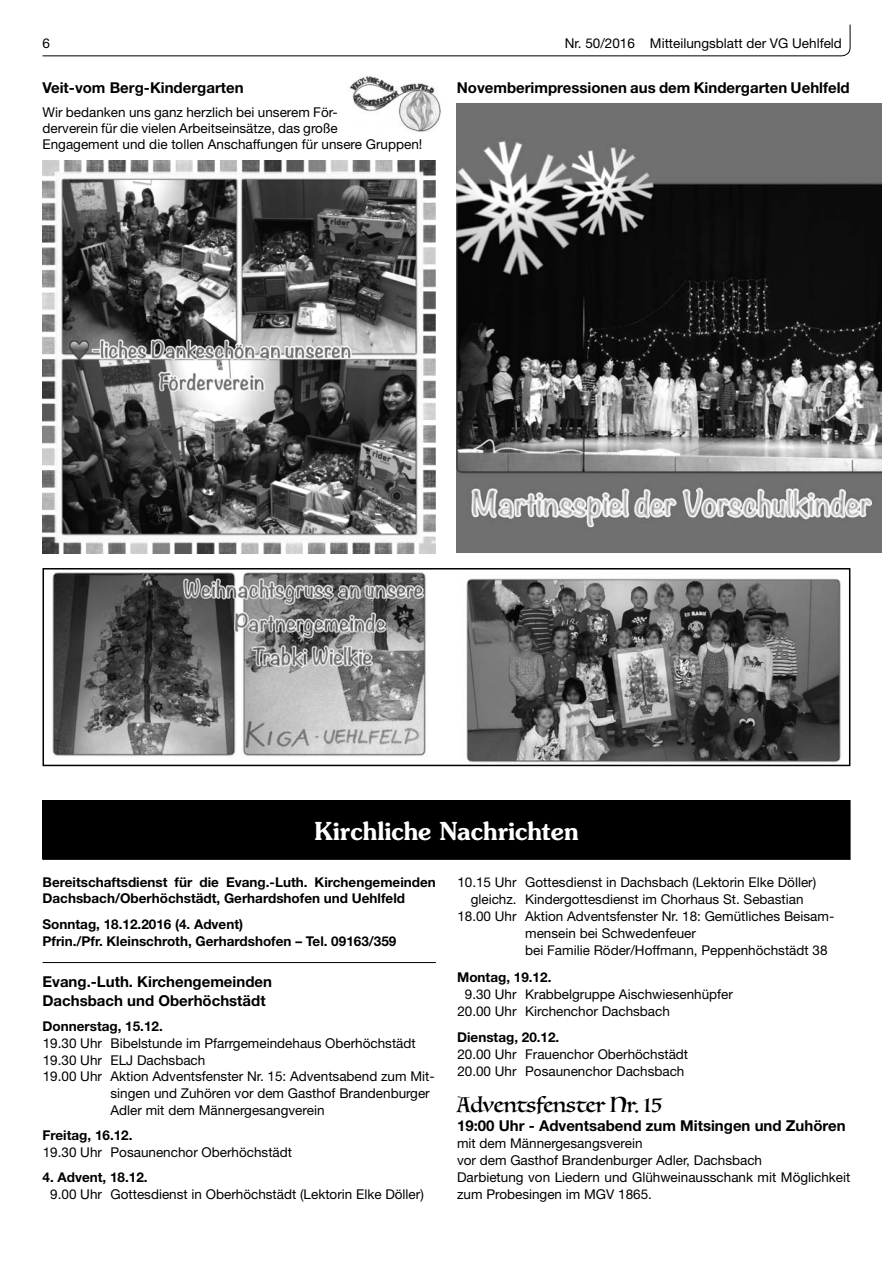
<style>
.page{position:relative;width:893px;height:1263px;background:#fff}
.page>*{position:absolute;margin:0;border:0;box-sizing:border-box;transform-origin:0 0}
.t1{font:600 24.75px "Souvenir";color:#fff;scale:.95 1}
.t2{font:21px "Luminari";color:#000}
.t3{font:700 15px/18.6px "Helvetica Neue";color:#000}
.t4{font:13.5px/17.1px "Helvetica Neue";color:#000}
.t5{font:700 13.5px/16.8px "Helvetica Neue";color:#000}
</style>
<div class="page">
<svg style="left:42px;top:24px;width:809px;height:33px"></svg>
<hr style="left:43px;top:962px;width:393px;height:1px;background:#000">
<div style="left:43px;top:800px;width:807px;height:59px;background:#000"></div>
<div style="left:43px;top:800px;width:807px;height:60px;border:1px solid #000"></div>
<img style="left:43px;top:160px;width:393px;height:393px">
<img style="left:457px;top:103px;width:425px;height:450px">
<img style="left:349px;top:76px;width:92px;height:56px">
<img style="left:466px;top:578px;width:375px;height:185px">
<img style="left:52px;top:572px;width:374px;height:184px">
<div style="left:43px;top:568px;width:807px;height:198px;border:2px solid #000"></div>
<p class="t4" style="left:43px;top:36px;width:9px">6</p>
<p class="t4" style="left:565px;top:36px;width:279px">Nr. 50/2016 Mitteilungsblatt der VG Uehlfeld</p>
<p class="t3" style="left:43px;top:79px;width:203px">Veit-vom Berg-Kindergarten</p>
<p class="t4" style="left:43px;top:105px;width:381px;line-height:16.2px">Wir bedanken uns ganz herzlich bei unserem För-<br>derverein für die vielen Arbeitseinsätze, das große<br>Engagement und die tollen Anschaffungen für unsere Gruppen!</p>
<p class="t3" style="left:457px;top:79px;width:394px">Novemberimpressionen aus dem Kindergarten Uehlfeld</p>
<h1 class="t1" style="left:314px;top:821px;width:280px">Kirchliche Nachrichten</h1>
<p class="t5" style="left:43px;top:874px;width:395px">Bereitschaftsdienst für die Evang.-Luth. Kirchengemeinden<br>Dachsbach/Oberhöchstädt, Gerhardshofen und Uehlfeld</p>
<p class="t5" style="left:43px;top:917px;width:355px">Sonntag, 18.12.2016 (4. Advent)<br>Pfrin./Pfr. Kleinschroth, Gerhardshofen – Tel. 09163/359</p>
<p class="t3" style="left:43px;top:974px;width:231px">Evang.-Luth. Kirchengemeinden<br>Dachsbach und Oberhöchstädt</p>
<p class="t5" style="left:43px;top:1019px;width:122px">Donnerstag, 15.12.</p>
<p class="t4" style="left:43px;top:1036px;width:374px">19.30 Uhr Bibelstunde im Pfarrgemeindehaus Oberhöchstädt</p>
<p class="t4" style="left:43px;top:1052px;width:164px">19.30 Uhr ELJ Dachsbach</p>
<p class="t4" style="left:43px;top:1069px;width:393px">19.00 Uhr Aktion Adventsfenster Nr. 15: Adventsabend zum Mit-</p>
<p class="t4" style="left:111px;top:1086px;width:321px">singen und Zuhören vor dem Gasthof Brandenburger</p>
<p class="t4" style="left:111px;top:1103px;width:215px">Adler mit dem Männergesangverein</p>
<p class="t5" style="left:43px;top:1128px;width:92px">Freitag, 16.12.</p>
<p class="t4" style="left:43px;top:1145px;width:251px">19.30 Uhr Posaunenchor Oberhöchstädt</p>
<p class="t5" style="left:43px;top:1170px;width:107px">4. Advent, 18.12.</p>
<p class="t4" style="left:50px;top:1187px;width:375px">9.00 Uhr Gottesdienst in Oberhöchstädt (Lektorin Elke Döller)</p>
<p class="t4" style="left:457px;top:875px;width:360px">10.15 Uhr Gottesdienst in Dachsbach (Lektorin Elke Döller)</p>
<p class="t4" style="left:471px;top:892px;width:334px">gleichz. Kindergottesdienst im Chorhaus St. Sebastian</p>
<p class="t4" style="left:457px;top:909px;width:378px">18.00 Uhr Aktion Adventsfenster Nr. 18: Gemütliches Beisam-</p>
<p class="t4" style="left:525px;top:926px;width:172px">mensein bei Schwedenfeuer</p>
<p class="t4" style="left:525px;top:943px;width:304px">bei Familie Röder/Hoffmann, Peppenhöchstädt 38</p>
<p class="t5" style="left:457px;top:969px;width:96px">Montag, 19.12.</p>
<p class="t4" style="left:457px;top:987px;width:277px;text-indent:8px">9.30 Uhr Krabbelgruppe Aischwiesenhüpfer<br>20.00 Uhr Kirchenchor Dachsbach</p>
<p class="t5" style="left:457px;top:1030px;width:104px">Dienstag, 20.12.</p>
<p class="t4" style="left:457px;top:1047px;width:232px">20.00 Uhr Frauenchor Oberhöchstädt<br>20.00 Uhr Posaunenchor Dachsbach</p>
<h2 class="t2" style="left:457px;top:1091px;width:206px">Adventsfenster Nr. 15</h2>
<p class="t3" style="left:457px;top:1117px;width:390px">19:00 Uhr - Adventsabend zum Mitsingen und Zuhören</p>
<p class="t4" style="left:457px;top:1136px;width:395px">mit dem Männergesangsverein<br>vor dem Gasthof Brandenburger Adler, Dachsbach<br>Darbietung von Liedern und Glühweinausschank mit Möglichkeit zum Probesingen im MGV 1865.</p>
</div>
